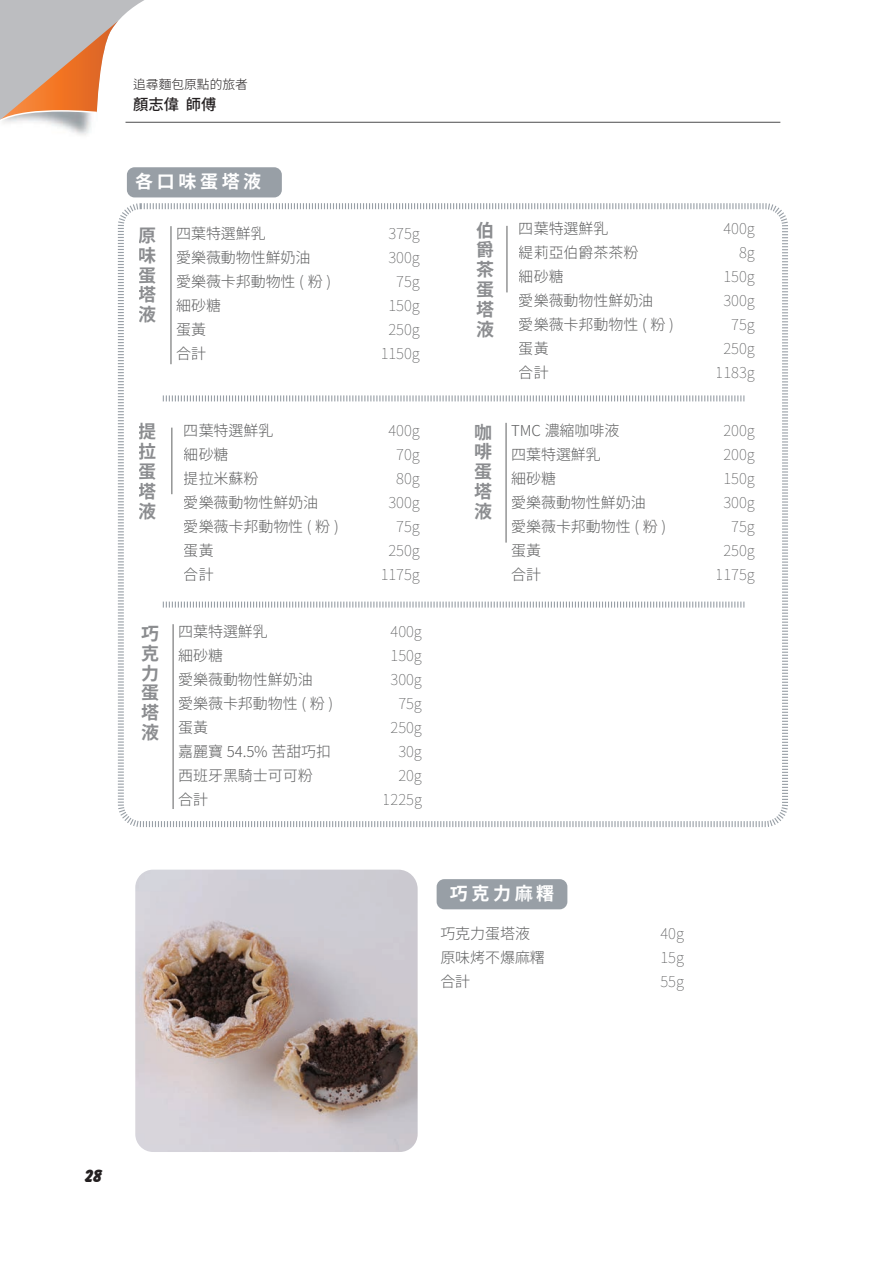
<style>
.page{position:relative;width:893px;height:1263px;background:#fff}
.page>*{position:absolute;margin:0;border:0;box-sizing:border-box;transform-origin:0 0}
.t1{font:18px/19.8px "Gen Yo Gothic TW Bold TTF";color:#7e8083;text-align:justify}
.t2{font:18px "Gen Yo Gothic TW Bold TTF";letter-spacing:.2em;color:#fff}
.t3{font:800 18px "Balloon BT";color:#231f20}
.t4{font:15.3px "Gen Yo Gothic TW Medium TTF";color:#231f20}
.t5{font:15px/24px "Gen Yo Gothic TW Light TTF";letter-spacing:-.005em;color:#4b4c4d}
.t6{font:15px/24px "Gen Yo Gothic TW Extra Light TTF";color:#4b4c4d;text-align:right}
.t7{font:12.75px "Gen Yo Gothic TW Light TTF";color:#231f20}
</style>
<div class="page">
<svg style="left:0;top:0;width:178px;height:198px"></svg>
<hr style="left:126px;top:122px;width:654px;height:1px;background:#4b4c4d">
<svg style="left:117px;top:203px;width:671px;height:625px"></svg>
<div style="left:127px;top:167px;width:155px;height:30px;background:#989fa6;border-radius:8px"></div>
<img style="left:135px;top:870px;width:283px;height:282px">
<div style="left:437px;top:879px;width:130px;height:30px;background:#989fa6;border-radius:8px"></div>
<svg style="left:163px;top:395px;width:581px;height:6px"></svg>
<svg style="left:163px;top:602px;width:581px;height:6px"></svg>
<hr style="left:171px;top:226px;width:1px;height:138px;background:#4b4c4d">
<hr style="left:173px;top:624px;width:1px;height:185px;background:#4b4c4d">
<hr style="left:506px;top:423px;width:1px;height:120px;background:#4b4c4d">
<hr style="left:507px;top:226px;width:1px;height:66px;background:#4b4c4d">
<hr style="left:171px;top:428px;width:1px;height:66px;background:#4b4c4d">
<p class="t7" style="left:133px;top:77px;width:116px">追尋麵包原點的旅者</p>
<p class="t4" style="left:133px;top:96px;width:85px">顏志偉 師傅</p>
<p class="t2" style="left:135px;top:171px;width:128px">各口味蛋塔液</p>
<p class="t1" style="left:139px;top:226px;width:19px">原味蛋塔液</p>
<p class="t5" style="left:176px;top:222px;width:156px">四葉特選鮮乳<br>愛樂薇動物性鮮奶油<br>愛樂薇卡邦動物性 ( 粉 )細砂糖<br>蛋黃<br>合計</p>
<p class="t6" style="left:381px;top:222px;width:41px">375g<br>300g<br>75g<br>150g<br>250g<br>1150g</p>
<p class="t1" style="left:476px;top:220px;width:19px">伯爵茶蛋塔液</p>
<p class="t1" style="left:139px;top:422px;width:19px">提拉蛋塔液</p>
<p class="t1" style="left:474px;top:423px;width:19px">咖啡蛋塔液</p>
<p class="t5" style="left:184px;top:419px;width:156px">四葉特選鮮乳<br>細砂糖<br>提拉米蘇粉<br>愛樂薇動物性鮮奶油<br>愛樂薇卡邦動物性 ( 粉 )蛋黃<br>合計</p>
<p class="t6" style="left:381px;top:419px;width:41px">400g<br>70g<br>80g<br>300g<br>75g<br>250g<br>1175g</p>
<p class="t1" style="left:141px;top:624px;width:19px">巧克力蛋塔液</p>
<p class="t5" style="left:178px;top:620px;width:156px">四葉特選鮮乳<br>細砂糖<br>愛樂薇動物性鮮奶油<br>愛樂薇卡邦動物性 ( 粉 )蛋黃<br>嘉麗寶 54.5% 苦甜巧扣西班牙黑騎士可可粉<br>合計</p>
<p class="t6" style="left:383px;top:620px;width:41px">400g<br>150g<br>300g<br>75g<br>250g<br>30g<br>20g<br>1225g</p>
<p class="t5" style="left:519px;top:217px;width:156px">四葉特選鮮乳<br>緹莉亞伯爵茶茶粉<br>細砂糖<br>愛樂薇動物性鮮奶油<br>愛樂薇卡邦動物性 ( 粉 )蛋黃<br>合計</p>
<p class="t6" style="left:716px;top:217px;width:41px">400g<br>8g<br>150g<br>300g<br>75g<br>250g<br>1183g</p>
<p class="t5" style="left:511px;top:419px;width:156px">TMC 濃縮咖啡液<br>四葉特選鮮乳<br>細砂糖<br>愛樂薇動物性鮮奶油<br>愛樂薇卡邦動物性 ( 粉 )蛋黃<br>合計</p>
<p class="t6" style="left:716px;top:419px;width:41px">200g<br>200g<br>150g<br>300g<br>75g<br>250g<br>1175g</p>
<p class="t2" style="left:450px;top:883px;width:106px">巧克力麻糬</p>
<p class="t5" style="left:440px;top:922px;width:106px">巧克力蛋塔液原味烤不爆麻糬合計</p>
<p class="t6" style="left:660px;top:922px;width:25px;text-align:justify">40g 15g 55g</p>
<p class="t3" style="left:85px;top:1165px;width:19px">28</p>
</div>
